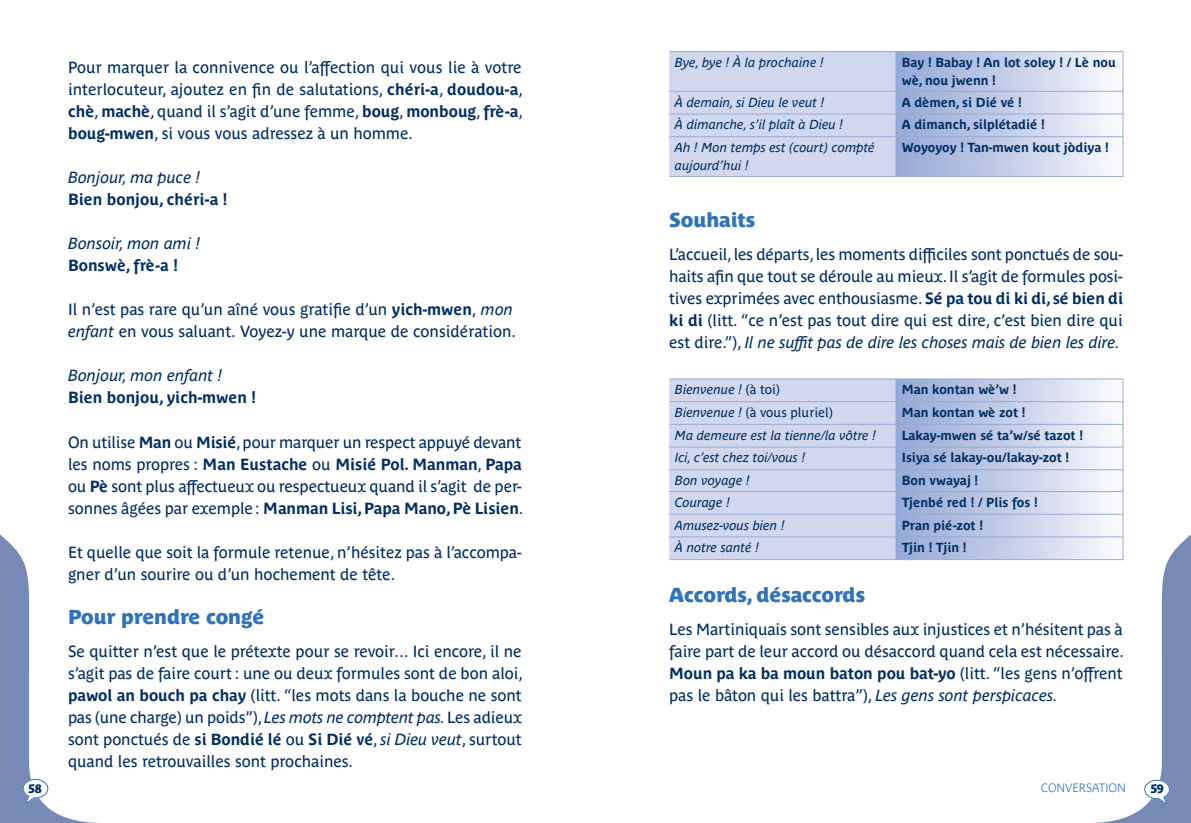
<style>
.page{position:relative;width:1191px;height:823px;background:#fff}
.page>*{position:absolute;margin:0;border:0;box-sizing:border-box;transform-origin:0 0}
.t1{font:20px "Parisine Plus Pro Sombre";letter-spacing:-.005em;color:#3073ba}
.t2{font:16px/22px "Parisine Plus Pro";letter-spacing:-.005em;color:#002e64;text-align:justify}
.t3{font:700 16px/22px "Parisine Plus Pro";color:#002e64}
.t4{font:italic 16px/22px "Parisine Plus Pro";color:#002e64}
.t5{font:700 13px/18px "Parisine Plus Pro";color:#002e64}
.t6{font:italic 13px/18px "Parisine Plus Pro";color:#002e64}
.t7{font:13px "Parisine Plus Pro";color:#002e64}
.t8{font:700 12px "Parisine Plus Pro Clair";color:#3073ba}
.t9{font:12px "Parisine Plus Pro Sombre";color:#002e64}
.s1{font-weight:700}
.s2{font-weight:400;font-style:italic}
.s3{font-weight:700;font-style:normal}
.s4{font-style:italic}
.s5{font-style:normal}
</style>
<div class="page">
<svg style="left:0;top:534px;width:85px;height:288px"></svg>
<svg style="left:23px;top:778px;width:25px;height:26px"></svg>
<svg style="left:1020px;top:471px;width:171px;height:351px"></svg>
<svg style="left:1144px;top:779px;width:26px;height:26px"></svg>
<hr style="left:669px;top:51px;width:227px;height:1px;background:#97aad7">
<hr style="left:669px;top:176px;width:227px;height:1px;background:#97aad7">
<hr style="left:896px;top:51px;width:227px;height:1px;background:#97aad7">
<hr style="left:896px;top:176px;width:227px;height:1px;background:#97aad7">
<svg style="left:669px;top:52px;width:454px;height:124px;background:#cad3ea"></svg>
<hr style="left:895px;top:137px;width:1px;height:39px;background:#859dd0">
<div style="left:669px;top:379px;width:226px;height:179px;background:#d1d8ed"></div>
<svg style="left:896px;top:379px;width:226px;height:179px;background:#c5cfe8"></svg>
<hr style="left:896px;top:401px;width:227px;height:1px;background:#97aad7">
<hr style="left:896px;top:423px;width:227px;height:1px;background:#97aad7">
<hr style="left:896px;top:446px;width:227px;height:1px;background:#97aad7">
<hr style="left:896px;top:469px;width:227px;height:1px;background:#97aad7">
<hr style="left:896px;top:490px;width:227px;height:1px;background:#97aad7">
<hr style="left:896px;top:513px;width:227px;height:1px;background:#97aad7">
<hr style="left:896px;top:536px;width:227px;height:1px;background:#97aad7">
<hr style="left:669px;top:401px;width:226px;height:1px;background:#97aad7">
<hr style="left:669px;top:423px;width:226px;height:1px;background:#97aad7">
<hr style="left:669px;top:446px;width:226px;height:1px;background:#97aad7">
<hr style="left:669px;top:469px;width:226px;height:1px;background:#97aad7">
<hr style="left:669px;top:490px;width:226px;height:1px;background:#97aad7">
<hr style="left:669px;top:513px;width:226px;height:1px;background:#97aad7">
<hr style="left:669px;top:536px;width:226px;height:1px;background:#97aad7">
<hr style="left:669px;top:378px;width:227px;height:1px;background:#97aad7">
<hr style="left:669px;top:558px;width:227px;height:1px;background:#97aad7">
<hr style="left:896px;top:378px;width:227px;height:1px;background:#97aad7">
<svg style="left:1122px;top:379px;width:1px;height:179px"></svg>
<hr style="left:896px;top:558px;width:227px;height:1px;background:#97aad7">
<svg style="left:895px;top:379px;width:1px;height:179px"></svg>
<p class="t9" style="left:28px;top:779px;width:15px">58</p>
<p class="t2" style="left:68px;top:55px;width:456px">Pour marquer la connivence ou l’affection qui vous lie à votre interlocuteur, ajoutez en fin de salutations, <span class="s1">chéri-a</span>, <span class="s1">doudou-a</span>, <span class="s1">chè</span>, <span class="s1">machè</span>, quand il s’agit d’une femme, <span class="s1">boug</span>, <span class="s1">monboug</span>, <span class="s1">frè-a</span>, <span class="s1">boug-mwen</span>, si vous vous adressez à un homme.</p>
<p class="t3" style="left:68px;top:165px;width:161px"><span class="s2">Bonjour, ma puce !<br></span>Bien bonjou, chéri-a !</p>
<p class="t4" style="left:68px;top:231px;width:133px">Bonsoir, mon ami !<br><span class="s3">Bonswè, frè-a !</span></p>
<p class="t2" style="left:68px;top:297px;width:449px">Il n’est pas rare qu’un aîné vous gratifie d’un <span class="s1">yich-mwen</span>, <span class="s4">mon enfant</span> en vous saluant. Voyez-y une marque de considération.</p>
<p class="t3" style="left:68px;top:363px;width:189px"><span class="s2">Bonjour, mon enfant !<br></span>Bien bonjou, yich-mwen !</p>
<p class="t2" style="left:68px;top:429px;width:457px;text-align:left">On utilise <span class="s1">Man</span> ou <span class="s1">Misié</span>, pour marquer un respect appuyé devant les noms propres : <span class="s1">Man Eustache</span> ou <span class="s1">Misié Pol. Manman</span>, <span class="s1">Papa </span>ou <span class="s1">Pè</span> sont plus affectueux ou respectueux quand il s’agit de per&shy;sonnes âgées par exemple : <span class="s1">Manman Lisi, Papa Mano, Pè Lisien</span>.</p>
<p class="t2" style="left:68px;top:539px;width:455px">Et quelle que soit la formule retenue, n’hésitez pas à l’accompa&shy;gner d’un sourire ou d’un hochement de tête.</p>
<p class="t1" style="left:68px;top:601px;width:198px">Pour prendre congé</p>
<p class="t2" style="left:68px;top:638px;width:456px">Se quitter n’est que le prétexte pour se revoir… Ici encore, il ne s’agit pas de faire court : une ou deux formules sont de bon aloi, <span class="s1">pawol an bouch pa chay</span> (litt. “les mots dans la bouche ne sont pas (une charge) un poids”), <span class="s4">Les mots ne comptent pas.</span> Les adieux sont ponctués de <span class="s1">si Bondié lé</span> ou <span class="s1">Si Dié vé</span>, <span class="s4">si Dieu veut</span>, surtout quand les retrouvailles sont prochaines.</p>
<p class="t6" style="left:675px;top:52px;width:150px">Bye, bye ! À la prochaine !</p>
<p class="t5" style="left:901px;top:52px;width:216px">Bay ! Babay ! An lot soley ! / Lè nou wè, nou jwenn !</p>
<p class="t6" style="left:675px;top:92px;width:151px">À demain, si Dieu le veut !</p>
<p class="t5" style="left:901px;top:92px;width:121px">A dèmen, si Dié vé !</p>
<p class="t6" style="left:675px;top:114px;width:170px">À dimanche, s’il plaît à Dieu !</p>
<p class="t5" style="left:901px;top:114px;width:144px">A dimanch, silplétadié !</p>
<p class="t6" style="left:675px;top:137px;width:201px">Ah ! Mon temps est (court) compté aujourd’hui !</p>
<p class="t5" style="left:901px;top:137px;width:209px">Woyoyoy ! Tan-mwen kout jòdiya !</p>
<p class="t1" style="left:669px;top:205px;width:87px">Souhaits</p>
<p class="t2" style="left:669px;top:242px;width:455px">L’accueil, les départs, les moments difficiles sont ponctués de sou&shy;haits afin que tout se déroule au mieux. Il s’agit de formules posi&shy;tives exprimées avec enthousiasme. <span class="s1">Sé pa tou di ki di, sé bien di ki di</span> (litt. “ce n’est pas tout dire qui est dire, c’est bien dire qui est dire.”), <span class="s4">Il ne suffit pas de dire les choses mais de bien les dire.</span></p>
<p class="t6" style="left:675px;top:379px;width:107px">Bienvenue ! <span class="s5">(à toi)</span></p>
<p class="t5" style="left:901px;top:379px;width:116px">Man kontan wè’w !</p>
<p class="t7" style="left:675px;top:402px;width:159px"><span class="s4">Bienvenue !</span> (à vous pluriel)</p>
<p class="t5" style="left:901px;top:402px;width:125px">Man kontan wè zot !</p>
<p class="t6" style="left:675px;top:424px;width:203px">Ma demeure est la tienne/la vôtre !</p>
<p class="t5" style="left:901px;top:424px;width:183px">Lakay-mwen sé ta’w/sé tazot !</p>
<p class="t6" style="left:675px;top:447px;width:132px">Ici, c’est chez toi/vous !</p>
<p class="t5" style="left:901px;top:447px;width:169px">Isiya sé lakay-ou/lakay-zot !</p>
<p class="t6" style="left:675px;top:470px;width:76px">Bon voyage !</p>
<p class="t5" style="left:901px;top:470px;width:78px">Bon vwayaj !</p>
<p class="t6" style="left:675px;top:492px;width:57px">Courage !</p>
<p class="t5" style="left:901px;top:491px;width:137px">Tjenbé red ! / Plis fos !</p>
<p class="t6" style="left:675px;top:514px;width:111px">Amusez-vous bien !</p>
<p class="t5" style="left:901px;top:514px;width:83px">Pran pié-zot !</p>
<p class="t6" style="left:675px;top:537px;width:86px">À notre santé !</p>
<p class="t5" style="left:901px;top:537px;width:66px">Tjin ! Tjin !</p>
<p class="t1" style="left:669px;top:579px;width:197px">Accords, désaccords</p>
<p class="t2" style="left:669px;top:616px;width:456px">Les Martiniquais sont sensibles aux injustices et n’hésitent pas à faire part de leur accord ou désaccord quand cela est nécessaire.<br><span class="s1">Moun pa ka ba moun baton pou bat-yo</span> (litt. “les gens n’offrent pas le bâton qui les battra”), <span class="s4">Les gens sont perspicaces.</span></p>
<p class="t8" style="left:1040px;top:778px;width:87px">CONVERSATION</p>
<p class="t9" style="left:1150px;top:779px;width:15px">59</p>
</div>
